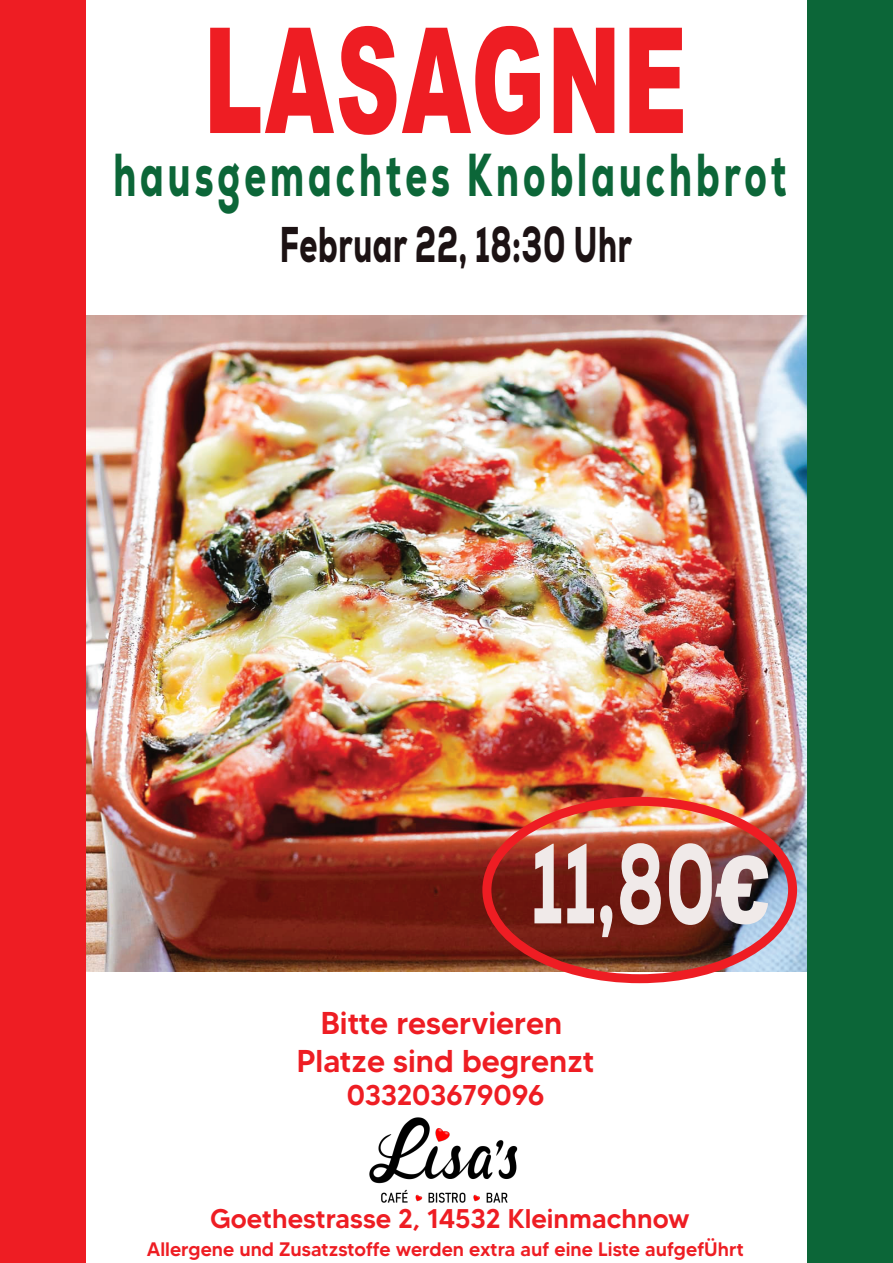
<style>
.page{position:relative;width:893px;height:1263px;background:#fff}
.page>*{position:absolute;margin:0;border:0;box-sizing:border-box;transform-origin:0 0}
.t1{font:900 147.15px "Arial";letter-spacing:.025em;color:#ee1d23;scale:.6 1}
.t2{font:800 112.5px "Nexa";color:#f0eae9;scale:.6 1}
.t3{font:800 61.5px "Nexa";letter-spacing:.11em;color:#0c6638;scale:.6 1}
.t4{font:800 51px "Nexa";letter-spacing:.025em;color:#1c1213;scale:.6 1}
.t5{font:500 31.5px/37.8px "MADETOMMY";color:#ee1d23;text-align:center}
.t6{font:500 28.5px "MADETOMMY";letter-spacing:-.01em;color:#ee1d23}
.t7{font:500 27px "MADETOMMY";color:#ee1d23}
.t8{font:500 19.5px "MADETOMMY";color:#ee1d23}
.s1{font-family:"Adelle Sans Devanagari";font-size:92.4px}
</style>
<div class="page">
<img style="left:85px;top:316px;width:723px;height:656px">
<img style="left:369px;top:1117px;width:149px;height:86px">
<div style="left:482px;top:797px;width:315px;height:186px;border:9px solid #ee1d23;border-radius:50%"></div>
<div style="left:0;top:0;width:85px;height:1263px;background:#ee1d23"></div>
<div style="left:808px;top:0;width:85px;height:1263px;background:#0c6638"></div>
<h1 class="t1" style="left:204px;top:-26px;width:807px">LASAGNE</h1>
<h3 class="t3" style="left:113px;top:135px;width:1123px">hausgemachtes Knoblauchbrot</h3>
<h3 class="t4" style="left:280px;top:211px;width:589px">Februar 22, 18:30 Uhr</h3>
<h2 class="t2" style="left:532px;top:812px;width:397px">11,80<span class="s1">€</span></h2>
<h3 class="t5" style="left:297px;top:1003px;width:299px">Bitte reservieren<br>Platze sind begrenzt</h3>
<h3 class="t6" style="left:347px;top:1077px;width:199px">033203679096</h3>
<h3 class="t7" style="left:210px;top:1201px;width:481px">Goethestrasse 2, 14532 Kleinmachnow</h3>
<p class="t8" style="left:147px;top:1237px;width:598px">Allergene und Zusatzstoffe werden extra auf eine Liste aufgefÜhrt</p>
</div>
